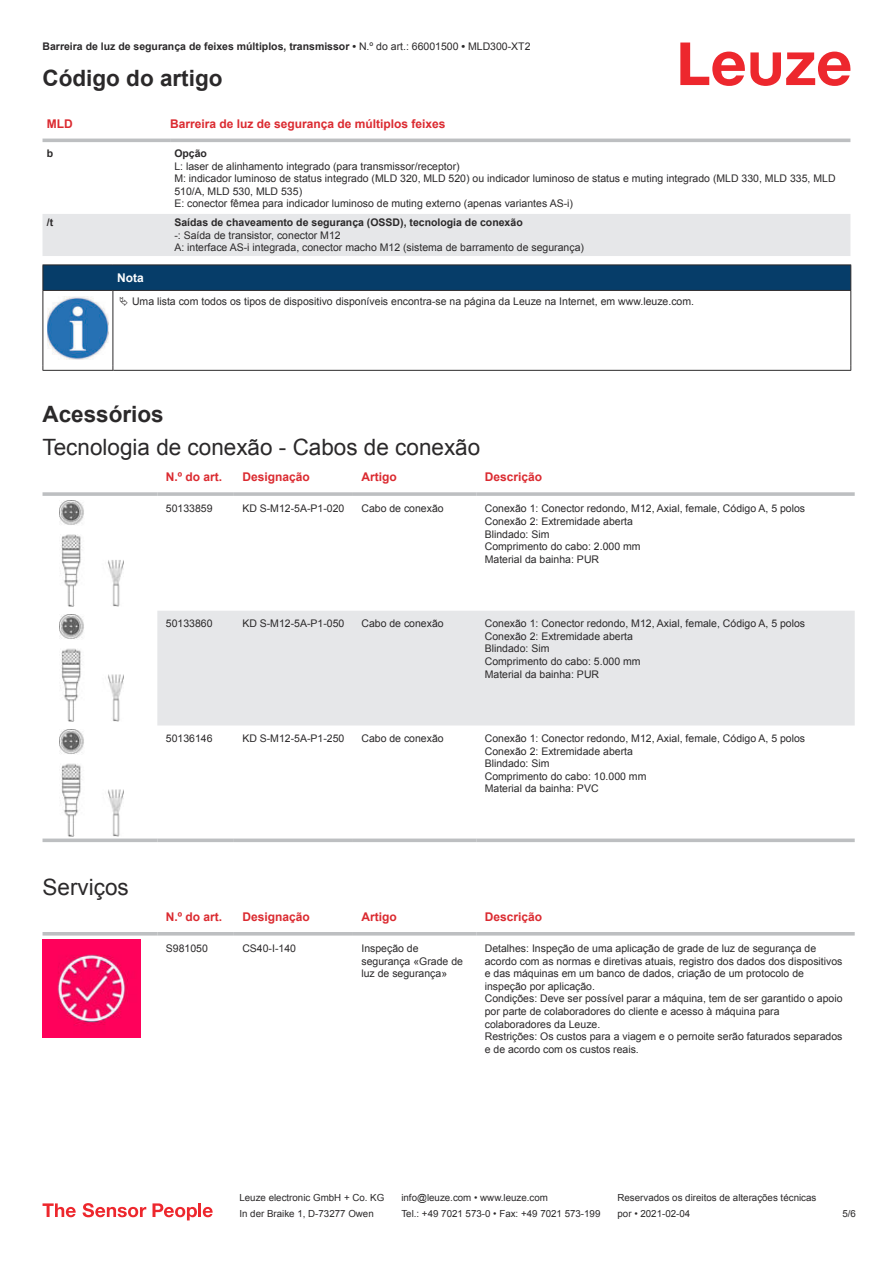
<style>
.page{position:relative;width:893px;height:1263px;background:#fff}
.page>*{position:absolute;margin:0;border:0;box-sizing:border-box;transform-origin:0 0}
.t1{font:22.5px "Arial";color:#2b292a}
.t2{font:700 22.5px "Arial";color:#2b292a}
.t3{font:700 12px "Arial";color:#db2a30}
.t4{font:700 12px "Arial";color:#fff}
.t5{font:10.5px/12.6px "Arial";color:#2b292a}
.t6{font:700 10.5px "Arial";color:#2b292a}
.t7{font:9.75px "Arial";color:#2b292a}
.s1{font-weight:400}
</style>
<div class="page">
<svg style="left:680px;top:43px;width:170px;height:43px"></svg>
<svg style="left:43px;top:138px;width:807px;height:1px"></svg>
<div style="left:43px;top:214px;width:807px;height:42px;background:#e6e7e9"></div>
<hr style="left:43px;top:139px;width:127px;height:3px;background:#bdbfc1">
<hr style="left:170px;top:139px;width:680px;height:3px;background:#bdbfc1">
<div style="left:157px;top:611px;width:698px;height:114px;background:#e6e7e9"></div>
<svg style="left:43px;top:492px;width:114px;height:4px"></svg>
<hr style="left:157px;top:492px;width:77px;height:4px;background:#c5c7c9">
<svg style="left:234px;top:492px;width:119px;height:4px"></svg>
<svg style="left:353px;top:492px;width:123px;height:4px"></svg>
<hr style="left:476px;top:492px;width:379px;height:4px;background:#c5c7c9">
<svg style="left:43px;top:838px;width:114px;height:4px"></svg>
<svg style="left:157px;top:838px;width:77px;height:4px"></svg>
<svg style="left:234px;top:838px;width:119px;height:4px"></svg>
<svg style="left:353px;top:838px;width:123px;height:4px"></svg>
<svg style="left:476px;top:838px;width:379px;height:4px;fill:#bdbfc1"></svg>
<img style="left:59px;top:500px;width:65px;height:106px">
<img style="left:59px;top:615px;width:65px;height:106px">
<img style="left:59px;top:730px;width:65px;height:106px">
<svg style="left:43px;top:935px;width:812px;height:103px"></svg>
<hr style="left:43px;top:932px;width:114px;height:3px;background:#bdbfc1">
<hr style="left:157px;top:932px;width:77px;height:3px;background:#bdbfc1">
<hr style="left:234px;top:932px;width:119px;height:3px;background:#bdbfc1">
<hr style="left:353px;top:932px;width:123px;height:3px;background:#bdbfc1">
<hr style="left:476px;top:932px;width:379px;height:3px;background:#bdbfc1">
<img style="left:43px;top:940px;width:97px;height:98px">
<svg style="left:43px;top:1203px;width:33px;height:14px"></svg>
<svg style="left:83px;top:1203px;width:63px;height:14px"></svg>
<svg style="left:153px;top:1203px;width:44px;height:17px"></svg>
<hr style="left:198px;top:1203px;width:3px;height:14px;background:#ed272d">
<svg style="left:203px;top:1207px;width:10px;height:10px"></svg>
<svg style="left:44px;top:291px;width:806px;height:79px"></svg>
<hr style="left:43px;top:290px;width:70px;height:1px;background:#2b292a">
<div style="left:43px;top:265px;width:808px;height:25px;background:#063d69"></div>
<hr style="left:113px;top:290px;width:738px;height:1px;background:#2b292a">
<hr style="left:43px;top:291px;width:1px;height:75px;background:#2b292a">
<hr style="left:113px;top:291px;width:1px;height:75px;background:#2b292a">
<hr style="left:850px;top:291px;width:1px;height:75px;background:#2b292a">
<hr style="left:43px;top:370px;width:70px;height:1px;background:#2b292a">
<hr style="left:113px;top:370px;width:738px;height:1px;background:#2b292a">
<img style="left:47px;top:297px;width:61px;height:63px">
<div style="left:115px;top:291px;width:734px;height:21px;background:#fff"></div>
<p class="t6" style="left:43px;top:43px;width:489px">Barreira de luz de segurança de feixes múltiplos, transmissor • <span class="s1">N.º do art.: 66001500</span> • <span class="s1">MLD300-XT2</span></p>
<h1 class="t2" style="left:43px;top:70px;width:181px">Código do artigo</h1>
<p class="t3" style="left:47px;top:119px;width:27px">MLD</p>
<p class="t3" style="left:170px;top:119px;width:277px">Barreira de luz de segurança de múltiplos feixes</p>
<p class="t6" style="left:47px;top:149px;width:8px">b</p>
<p class="t6" style="left:174px;top:149px;width:34px">Opção</p>
<p class="t5" style="left:174px;top:161px;width:663px">L: laser de alinhamento integrado (para transmissor/receptor)<br>M: indicador luminoso de status integrado (MLD 320, MLD 520) ou indicador luminoso de status e muting integrado (MLD 330, MLD 335, MLD 510/A, MLD 530, MLD 535)<br>E: conector fêmea para indicador luminoso de muting externo (apenas variantes AS-i)</p>
<p class="t6" style="left:47px;top:218px;width:8px">/t</p>
<p class="t6" style="left:174px;top:218px;width:350px">Saídas de chaveamento de segurança (OSSD), tecnologia de conexão</p>
<p class="t5" style="left:174px;top:230px;width:411px">-: Saída de transistor, conector M12<br>A: interface AS-i integrada, conector macho M12 (sistema de barramento de segurança)</p>
<p class="t4" style="left:117px;top:273px;width:28px">Nota</p>
<p class="t5" style="left:132px;top:296px;width:564px">Uma lista com todos os tipos de dispositivo disponíveis encontra-se na página da Leuze na Internet, em www.leuze.com.</p>
<h1 class="t2" style="left:43px;top:405px;width:123px">Acessórios</h1>
<h1 class="t1" style="left:43px;top:439px;width:439px">Tecnologia de conexão - Cabos de conexão</h1>
<p class="t3" style="left:166px;top:473px;width:58px">N.º do art.</p>
<p class="t3" style="left:242px;top:473px;width:69px">Designação</p>
<p class="t3" style="left:361px;top:473px;width:37px">Artigo</p>
<p class="t3" style="left:485px;top:473px;width:59px">Descrição</p>
<p class="t5" style="left:166px;top:503px;width:48px">50133859</p>
<p class="t5" style="left:242px;top:503px;width:104px">KD S-M12-5A-P1- 020</p>
<p class="t5" style="left:361px;top:503px;width:84px">Cabo de conexão</p>
<p class="t5" style="left:485px;top:503px;width:322px">Conexão 1: Conector redondo, M12, Axial, female, Código A, 5 polos<br>Conexão 2: Extremidade aberta<br>Blindado: Sim<br>Comprimento do cabo: 2.000 mm<br>Material da bainha: PUR</p>
<p class="t5" style="left:166px;top:618px;width:48px">50133860</p>
<p class="t5" style="left:242px;top:618px;width:104px">KD S-M12-5A-P1- 050</p>
<p class="t5" style="left:361px;top:618px;width:84px">Cabo de conexão</p>
<p class="t5" style="left:485px;top:618px;width:322px">Conexão 1: Conector redondo, M12, Axial, female, Código A, 5 polos<br>Conexão 2: Extremidade aberta<br>Blindado: Sim<br>Comprimento do cabo: 5.000 mm<br>Material da bainha: PUR</p>
<h1 class="t1" style="left:43px;top:878px;width:88px">Serviços</h1>
<p class="t5" style="left:166px;top:733px;width:48px">50136146</p>
<p class="t5" style="left:242px;top:733px;width:104px">KD S-M12-5A-P1- 250</p>
<p class="t5" style="left:361px;top:733px;width:84px">Cabo de conexão</p>
<p class="t5" style="left:485px;top:733px;width:322px">Conexão 1: Conector redondo, M12, Axial, female, Código A, 5 polos Conexão 2: Extremidade aberta<br>Blindado: Sim<br>Comprimento do cabo: 10.000 mm<br>Material da bainha: PVC</p>
<p class="t3" style="left:166px;top:912px;width:58px">N.º do art.</p>
<p class="t3" style="left:242px;top:912px;width:69px">Designação</p>
<p class="t3" style="left:361px;top:912px;width:37px">Artigo</p>
<p class="t3" style="left:485px;top:912px;width:59px">Descrição</p>
<p class="t5" style="left:166px;top:943px;width:44px">S981050</p>
<p class="t5" style="left:242px;top:943px;width:55px">CS40-I-140</p>
<p class="t5" style="left:361px;top:943px;width:103px">Inspeção de segurança «Grade de luz de segurança»</p>
<p class="t5" style="left:485px;top:943px;width:359px">Detalhes: Inspeção de uma aplicação de grade de luz de segurança de acordo com as normas e diretivas atuais, registro dos dados dos dispositivos e das máquinas em um banco de dados, criação de um protocolo de inspeção por aplicação.<br>Condições: Deve ser possível parar a máquina, tem de ser garantido o apoio por parte de colaboradores do cliente e acesso à máquina para colaboradores da Leuze.<br>Restrições: Os custos para a viagem e o pernoite serão faturados separados e de acordo com os custos reais.</p>
<p class="t7" style="left:239px;top:1194px;width:146px">Leuze electronic GmbH + Co. KG</p>
<p class="t7" style="left:401px;top:1194px;width:148px">info@leuze.com • www.leuze.com</p>
<p class="t7" style="left:617px;top:1194px;width:200px">Reservados os direitos de alterações técnicas</p>
<p class="t7" style="left:239px;top:1210px;width:136px">In der Braike 1, D-73277 Owen</p>
<p class="t7" style="left:401px;top:1210px;width:201px">Tel.: +49 7021 573-0 • Fax: +49 7021 573-199</p>
<p class="t7" style="left:617px;top:1210px;width:74px">por • 2021-02-04</p>
<p class="t7" style="left:842px;top:1210px;width:15px">5 /6</p>
</div>
